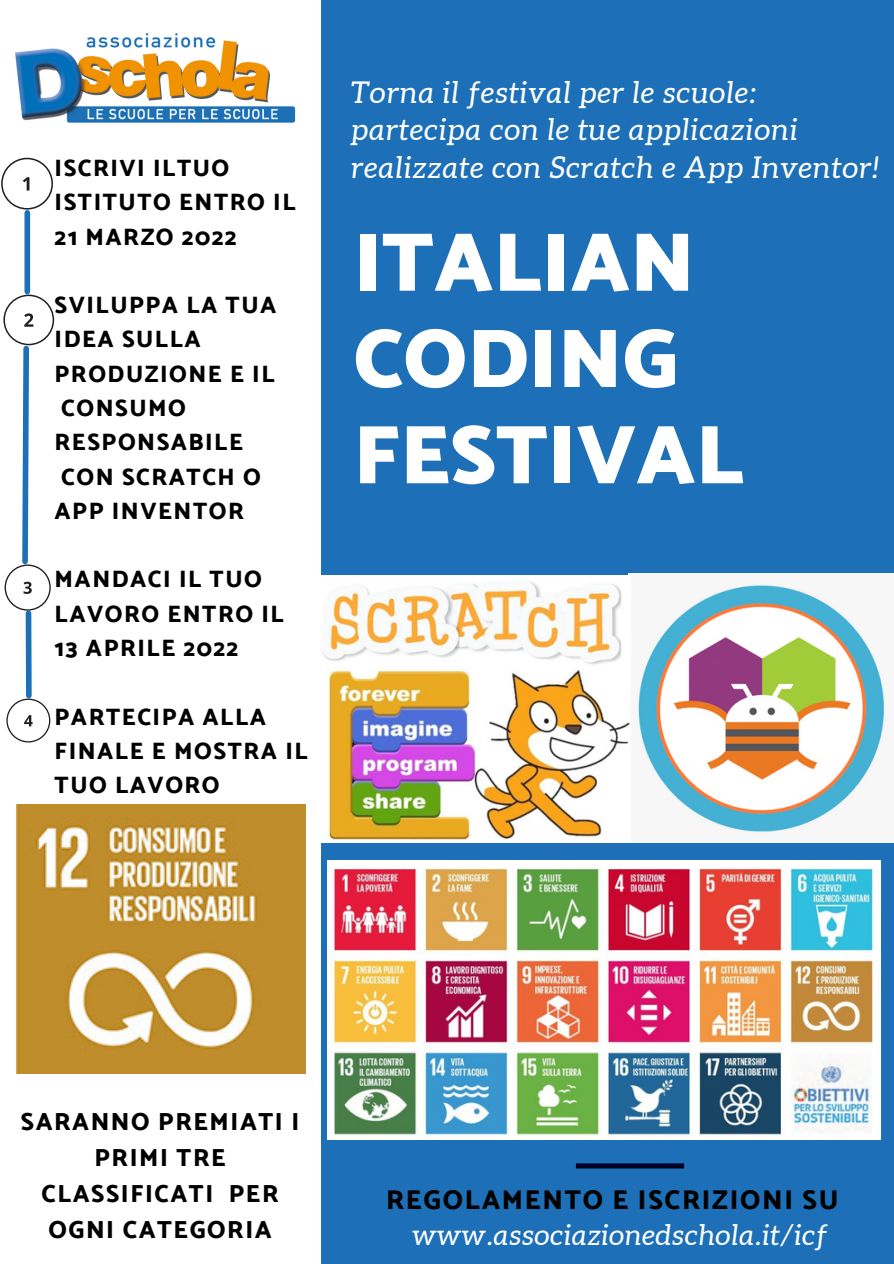
<style>
.page{position:relative;width:894px;height:1264px;background:#fff}
.page>*{position:absolute;margin:0;border:0;box-sizing:border-box;transform-origin:0 0}
.t1{font:900 83.7px/96.3px "Catamaran";color:#fff}
.t2{font:italic 30px/37.5px "Aleo";letter-spacing:.045em;color:#fff}
.t3{font:italic 28.5px "Aleo";letter-spacing:.03em;color:#fff}
.t4{font:800 27px "Catamaran";letter-spacing:.065em;color:#000}
.t5{font:800 24.6px/35.8px "Catamaran";letter-spacing:.065em;color:#000;text-align:center}
.t6{font:800 23.55px/34.3px "Catamaran";letter-spacing:.065em;color:#000}
</style>
<div class="page">
<div style="left:321px;top:0;width:572px;height:1263px;background:#1d70b7"></div>
<img style="left:628px;top:574px;width:265px;height:268px">
<svg style="left:575px;top:1163px;width:109px;height:5px"></svg>
<img style="left:15px;top:33px;width:281px;height:90px">
<img style="left:321px;top:575px;width:309px;height:267px">
<img style="left:328px;top:860px;width:551px;height:279px">
<img style="left:16px;top:805px;width:289px;height:268px">
<svg style="left:1px;top:158px;width:52px;height:51px"></svg>
<svg style="left:3px;top:294px;width:51px;height:316px"></svg>
<div style="left:24px;top:213px;width:6px;height:78px;background:#1d70b7"></div>
<div style="left:26px;top:613px;width:6px;height:82px;background:#1d70b7"></div>
<svg style="left:6px;top:698px;width:44px;height:44px"></svg>
<p class="t6" style="left:55px;top:151px;width:242px">ISCRIVI ILTUO<br>ISTITUTO ENTRO IL<br>21 MARZO 2022</p>
<p class="t6" style="left:55px;top:288px;width:223px">SVILUPPA LA TUA<br>IDEA SULLA<br>PRODUZIONE E IL<br>CONSUMO<br>RESPONSABILE<br>CON SCRATCH O<br>APP INVENTOR</p>
<p class="t6" style="left:55px;top:562px;width:231px">MANDACI IL TUO<br>LAVORO ENTRO IL<br>13 APRILE 2022</p>
<p class="t6" style="left:55px;top:699px;width:254px">PARTECIPA ALLA<br>FINALE E MOSTRA IL<br>TUO LAVORO</p>
<p class="t2" style="left:351px;top:73px;width:529px">Torna il festival per le scuole: partecipa con le tue applicazioni realizzate con Scratch e App Inventor!</p>
<p class="t1" style="left:353px;top:217px;width:392px">ITALIAN<br>CODING<br>FESTIVAL</p>
<p class="t5" style="left:21px;top:1103px;width:280px">SARANNO PREMIATI I<br>PRIMI TRE<br>CLASSIFICATI PER<br>OGNI CATEGORIA</p>
<p class="t4" style="left:386px;top:1183px;width:454px">REGOLAMENTO E ISCRIZIONI SU</p>
<p class="t3" style="left:412px;top:1218px;width:416px">www.associazionedschola.it/icf</p>
</div>
